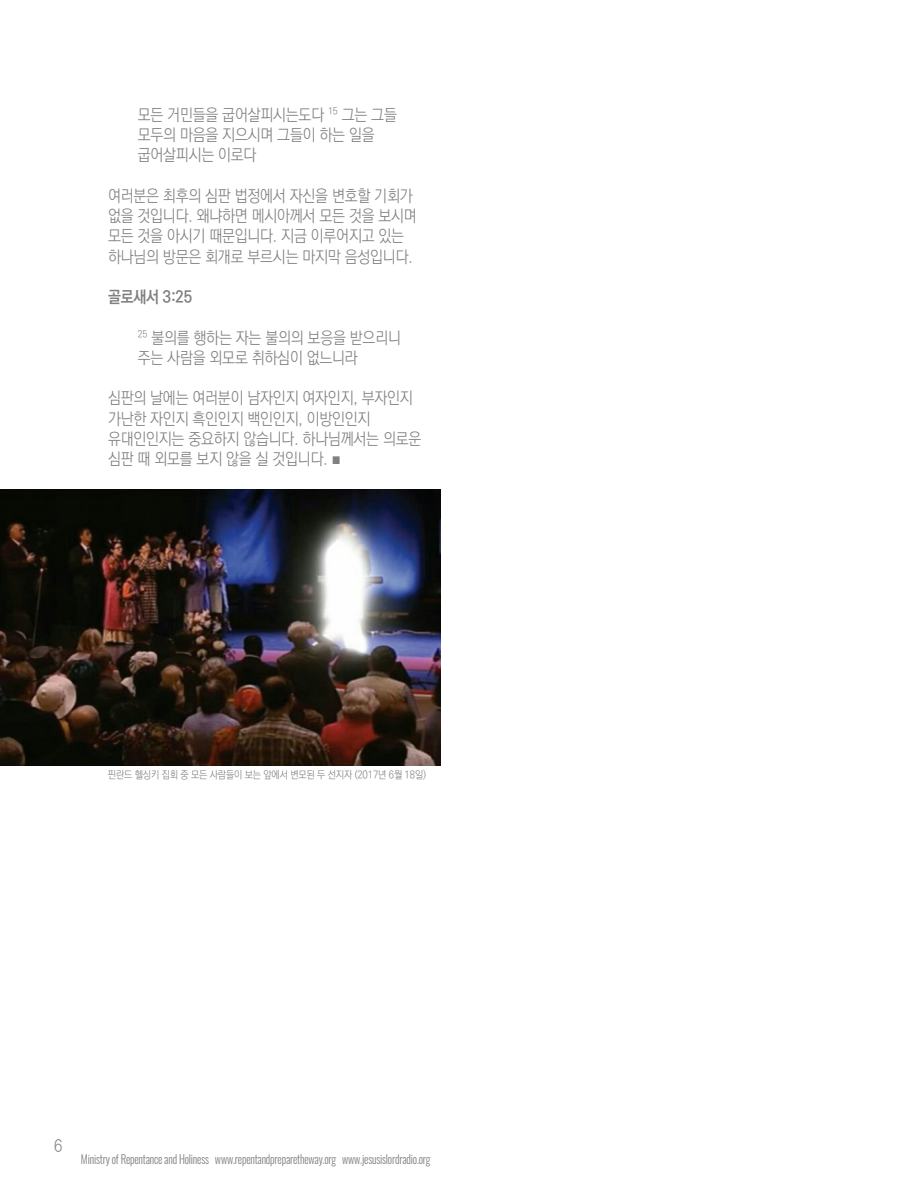
<style>
.page{position:relative;width:918px;height:1188px;background:#fff}
.page>*{position:absolute;margin:0;border:0;box-sizing:border-box;transform-origin:0 0}
.t1{font:300 16.5px/20.2px "Ko Pub Dotum";letter-spacing:-.015em;color:#808080;scale:.9 1}
.t2{font:700 16.5px "Ko Pub Dotum";letter-spacing:-.015em;color:#808080;scale:.9 1}
.t3{font:300 12px "Oswald";letter-spacing:-.015em;color:#808080;scale:.9 1}
.t4{font:300 10.5px "Ko Pub Dotum";letter-spacing:-.015em;color:#808080;scale:.9 1}
.s1{font-family:"Arial";font-weight:400}
</style>
<div class="page">
<img style="left:0;top:489px;width:441px;height:277px">
<p class="t1" style="left:138px;top:105px;width:290px">모든 거민들을 굽어살피시는도다 <sup>15</sup> 그는 그들 모두의 마음을 지으시며 그들이 하는 일을 굽어살피시는 이로다</p>
<p class="t1" style="left:108px;top:186px;width:345px">여러분은 최후의 심판 법정에서 자신을 변호할 기회가 없을 것입니다. 왜냐하면 메시아께서 모든 것을 보시며 모든 것을 아시기 때문입니다. 지금 이루어지고 있는 하나님의 방문은 회개로 부르시는 마지막 음성입니다.</p>
<p class="t2" style="left:108px;top:289px;width:95px">골로새서 3:25</p>
<p class="t1" style="left:138px;top:328px;width:294px"><sup>25</sup> 불의를 행하는 자는 불의의 보응을 받으리니 주는 사람을 외모로 취하심이 없느니라</p>
<p class="t1" style="left:108px;top:388px;width:350px">심판의 날에는 여러분이 남자인지 여자인지, 부자인지 가난한 자인지 흑인인지 백인인지, 이방인인지 유대인인지는 중요하지 않습니다. 하나님께서는 의로운 심판 때 외모를 보지 않을 실 것입니다. <span class="s1">■</span></p>
<p class="t4" style="left:108px;top:769px;width:355px">핀란드 헬싱키 집회 중 모든 사람들이 보는 앞에서 변모된 두 선지자 (2017년 6월 18일)</p>
<p class="t1" style="left:54px;top:1136px;width:11px">6</p>
<p class="t3" style="left:81px;top:1150px;width:390px">Ministry of Repentance and Holiness www.repentandpreparetheway.org www.jesusislordradio.org</p>
</div>
